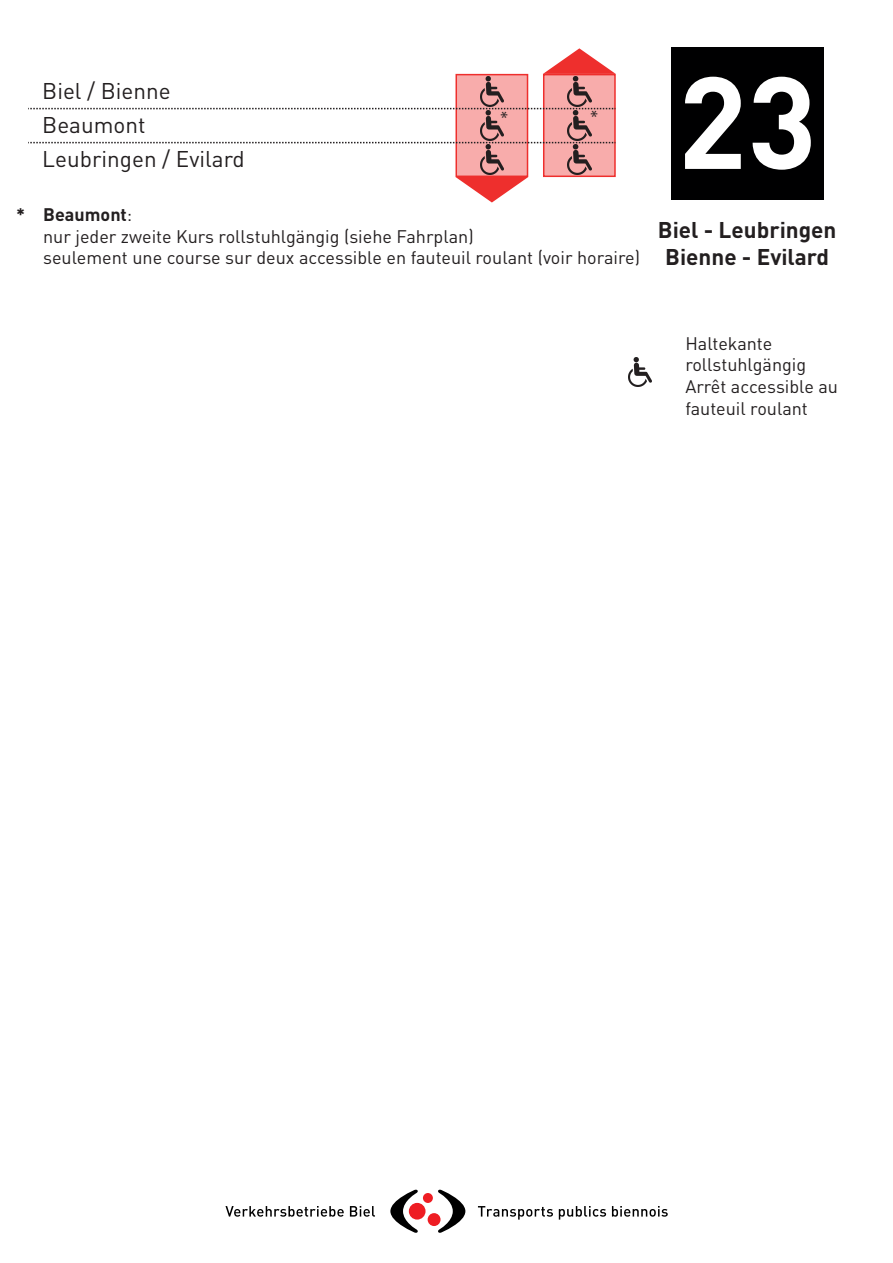
<style>
.page{position:relative;width:893px;height:1263px;background:#fff}
.page>*{position:absolute;margin:0;border:0;box-sizing:border-box;transform-origin:0 0}
.t1{font:700 128.4px "DINOT";color:#fff}
.t2{font:22.5px/34px "DINOT";color:#231f20}
.t3{font:700 22.5px/27px "DINOT";color:#231f20;text-align:center}
.t4{font:18px/21.6px "DINOT";color:#231f20}
.t5{font:18px "Myriad Pro";color:#231f20}
.s1{font-weight:700}
</style>
<div class="page">
<div style="left:456px;top:75px;width:71px;height:101px;background:#f8acab"></div>
<div style="left:455px;top:74px;width:73px;height:103px;border:2px solid #ee2f2d"></div>
<div style="left:544px;top:75px;width:71px;height:101px;background:#f8acab"></div>
<div style="left:543px;top:74px;width:73px;height:103px;border:2px solid #ee2f2d"></div>
<svg style="left:28px;top:108px;width:588px;height:1px"></svg>
<svg style="left:28px;top:142px;width:588px;height:1px"></svg>
<svg style="left:455px;top:177px;width:73px;height:26px"></svg>
<svg style="left:543px;top:48px;width:73px;height:26px"></svg>
<div style="left:671px;top:47px;width:153px;height:153px;background:#000001"></div>
<svg style="left:225px;top:1206px;width:119px;height:11px"></svg>
<svg style="left:350px;top:1206px;width:25px;height:11px"></svg>
<svg style="left:478px;top:1206px;width:75px;height:13px"></svg>
<svg style="left:559px;top:1206px;width:47px;height:13px"></svg>
<svg style="left:612px;top:1206px;width:56px;height:11px"></svg>
<svg style="left:390px;top:1189px;width:28px;height:44px"></svg>
<svg style="left:437px;top:1189px;width:28px;height:44px"></svg>
<div style="left:409px;top:1203px;width:17px;height:16px;background:#ee1d23;border-radius:50%"></div>
<div style="left:423px;top:1193px;width:10px;height:10px;background:#ee1d23;border-radius:50%"></div>
<div style="left:428px;top:1213px;width:13px;height:13px;background:#ee1d23;border-radius:50%"></div>
<img style="left:628px;top:357px;width:24px;height:30px">
<img style="left:568px;top:77px;width:23px;height:29px">
<img style="left:568px;top:111px;width:23px;height:29px">
<img style="left:480px;top:111px;width:24px;height:29px">
<img style="left:568px;top:145px;width:23px;height:29px">
<img style="left:480px;top:77px;width:24px;height:29px">
<img style="left:480px;top:145px;width:24px;height:29px">
<p class="t2" style="left:42px;top:72px;width:204px">Biel / Bienne<br>Beaumont<br>Leubringen / Evilard</p>
<h1 class="t1" style="left:677px;top:22px;width:141px">23</h1>
<p class="t5" style="left:590px;top:106px;width:9px">*</p>
<p class="t5" style="left:500px;top:107px;width:9px">*</p>
<p class="t4" style="left:43px;top:202px;width:598px;text-indent:-27px"><span class="s1">* Beaumont</span>:<br>nur jeder zweite Kurs rollstuhlgängig (siehe Fahrplan)<br>seulement une course sur deux accessible en fauteuil roulant (voir horaire)</p>
<p class="t3" style="left:658px;top:214px;width:180px">Biel - Leubringen<br>Bienne - Evilard</p>
<p class="t4" style="left:685px;top:331px;width:154px">Haltekante rollstuhlgängig<br>Arrêt accessible au fauteuil roulant</p>
</div>
